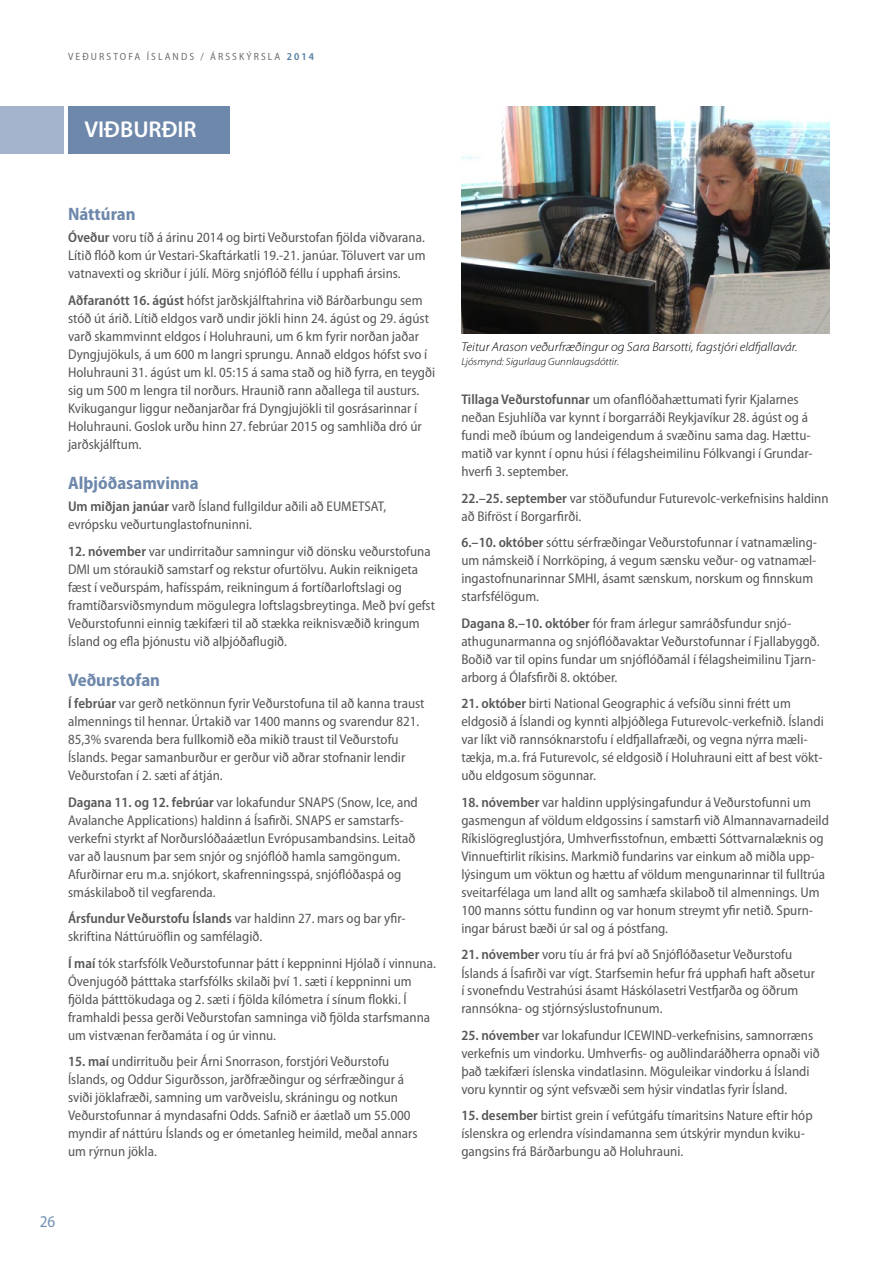
<style>
.page{position:relative;width:893px;height:1263px;background:#fff}
.page>*{position:absolute;margin:0;border:0;box-sizing:border-box;transform-origin:0 0}
.t1{font:600 22.95px "Myriad Pro";color:#fff}
.t2{font:700 semi-condensed 18px "Myriad Pro";color:#6e88ab}
.t3{font:semi-condensed 16.5px "Myriad Pro";color:#7392b3}
.t4{font:semi-condensed 14.1px/18px "Myriad Pro";color:#575756}
.t5{font:italic 300 12.75px "Myriad Pro";color:#000;scale:1.05 1}
.t6{font:italic 300 10.5px "Myriad Pro";color:#000;scale:1.05 1}
.t7{font:semi-condensed 10.5px "Myriad Pro";letter-spacing:.2em;color:#706f6f}
.s1{font-weight:600;color:#517ba1}
.s2{font-weight:600}
</style>
<div class="page">
<div style="left:0;top:106px;width:64px;height:47px;background:#a4b4cd"></div>
<div style="left:68px;top:106px;width:161px;height:47px;background:#6e88ab"></div>
<hr style="left:892px;top:106px;width:1px;height:47px;background:#a4b4cd">
<img style="left:461px;top:106px;width:368px;height:227px">
<p class="t7" style="left:68px;top:50px;width:247px">VEÐURSTOFA ÍSLANDS / ÁRSSKÝRSLA <span class="s1">2014</span></p>
<h1 class="t1" style="left:84px;top:117px;width:114px">VIÐBURÐIR</h1>
<p class="t2" style="left:68px;top:204px;width:69px">Náttúran</p>
<p class="t4" style="left:68px;top:229px;width:359px;text-align:justify"><span class="s2">Óveður</span> voru tíð á árinu 2014 og birti Veðurstofan fjölda viðvarana.<br>Lítið flóð kom úr Vestari-Skaftárkatli 19.-21. janúar. Töluvert var um vatnavexti og skriður í júlí. Mörg snjóflóð féllu í upphafi ársins.</p>
<p class="t4" style="left:68px;top:291px;width:369px"><span class="s2">Aðfaranótt 16. ágúst</span> hófst jarðskjálftahrina við Bárðarbungu sem stóð út árið. Lítið eldgos varð undir jökli hinn 24. ágúst og 29. ágúst varð skammvinnt eldgos í Holuhrauni, um 6 km fyrir norðan jaðar Dyngjujökuls, á um 600 m langri sprungu. Annað eldgos hófst svo í Holuhrauni 31. ágúst um kl. 05:15 á sama stað og hið fyrra, en teygði sig um 500 m lengra til norðurs. Hraunið rann aðallega til austurs.<br>Kvikugangur liggur neðanjarðar frá Dyngjujökli til gosrásarinnar í Holuhrauni. Goslok urðu hinn 27. febrúar 2015 og samhliða dró úr jarðskjálftum.</p>
<p class="t2" style="left:68px;top:473px;width:132px">Alþjóðasamvinna</p>
<p class="t4" style="left:68px;top:498px;width:320px"><span class="s2">Um miðjan janúar</span> varð Ísland fullgildur aðili að EUMETSAT, evrópsku veðurtunglastofnuninni.</p>
<p class="t4" style="left:68px;top:542px;width:369px"><span class="s2">12. nóvember</span> var undirritaður samningur við dönsku veðurstofuna DMI um stóraukið samstarf og rekstur ofurtölvu. Aukin reiknigeta fæst í veðurspám, hafísspám, reikningum á fortíðarloftslagi og framtíðarsviðsmyndum mögulegra loftslagsbreytinga. Með því gefst Veðurstofunni einnig tækifæri til að stækka reiknisvæðið kringum Ísland og efla þjónustu við alþjóðaflugið.</p>
<p class="t2" style="left:68px;top:670px;width:94px">Veðurstofan</p>
<p class="t4" style="left:68px;top:695px;width:358px"><span class="s2">Í febrúar</span> var gerð netkönnun fyrir Veðurstofuna til að kanna traust almennings til hennar. Úrtakið var 1400 manns og svarendur 821.<br>85,3% svarenda bera fullkomið eða mikið traust til Veðurstofu Íslands. Þegar samanburður er gerður við aðrar stofnanir lendir Veðurstofan í 2. sæti af átján.</p>
<p class="t4" style="left:68px;top:793px;width:351px"><span class="s2">Dagana 11. og 12. febrúar</span> var lokafundur SNAPS (Snow, Ice, and Avalanche Applications) haldinn á Ísafirði. SNAPS er samstarfs&shy;verkefni styrkt af Norðurslóðaáætlun Evrópusambandsins. Leitað var að lausnum þar sem snjór og snjóflóð hamla samgöngum.<br>Afurðirnar eru m.a. snjókort, skafrenningsspá, snjóflóðaspá og smáskilaboð til vegfarenda.</p>
<p class="t4" style="left:68px;top:910px;width:339px"><span class="s2">Ársfundur Veðurstofu Íslands</span> var haldinn 27. mars og bar yfir&shy;skriftina Náttúruöflin og samfélagið.</p>
<p class="t4" style="left:68px;top:954px;width:369px"><span class="s2">Í maí</span> tók starfsfólk Veðurstofunnar þátt í keppninni Hjólað í vinnuna.<br>Óvenjugóð þátttaka starfsfólks skilaði því 1. sæti í keppninni um fjölda þátttökudaga og 2. sæti í fjölda kílómetra í sínum flokki. Í framhaldi þessa gerði Veðurstofan samninga við fjölda starfsmanna um vistvænan ferðamáta í og úr vinnu.</p>
<p class="t4" style="left:68px;top:1053px;width:351px"><span class="s2">15. maí</span> undirrituðu þeir Árni Snorrason, forstjóri Veðurstofu Íslands, og Oddur Sigurðsson, jarðfræðingur og sérfræðingur á sviði jöklafræði, samning um varðveislu, skráningu og notkun Veðurstofunnar á myndasafni Odds. Safnið er áætlað um 55.000 myndir af náttúru Íslands og er ómetanleg heimild, meðal annars um rýrnun jökla.</p>
<p class="t3" style="left:40px;top:1213px;width:17px">26</p>
<p class="t5" style="left:461px;top:340px;width:322px">Teitur Arason veðurfræðingur og Sara Barsotti, fagstjóri eldfjallavár.</p>
<p class="t6" style="left:461px;top:356px;width:152px">Ljósmynd: Sigurlaug Gunnlaugsdóttir.</p>
<p class="t4" style="left:461px;top:391px;width:353px"><span class="s2">Tillaga Veðurstofunnar</span> um ofanflóðahættumati fyrir Kjalarnes neðan Esjuhlíða var kynnt í borgarráði Reykjavíkur 28. ágúst og á fundi með íbúum og landeigendum á svæðinu sama dag. Hættu&shy;matið var kynnt í opnu húsi í félagsheimilinu Fólkvangi í Grundar&shy;hverfi 3. september.</p>
<p class="t4" style="left:461px;top:489px;width:369px"><span class="s2">22.–25. september</span> var stöðufundur Futurevolc-verkefnisins haldinn að Bifröst í Borgarfirði.</p>
<p class="t4" style="left:461px;top:534px;width:357px"><span class="s2">6.–10. október</span> sóttu sérfræðingar Veðurstofunnar í vatnamæling&shy;um námskeið í Norrköping, á vegum sænsku veður- og vatnamæl&shy;ingastofnunarinnar SMHI, ásamt sænskum, norskum og finnskum starfsfélögum.</p>
<p class="t4" style="left:461px;top:614px;width:360px"><span class="s2">Dagana 8.–10. október</span> fór fram árlegur samráðsfundur snjó&shy;athugunarmanna og snjóflóðavaktar Veðurstofunnar í Fjallabyggð.<br>Boðið var til opins fundar um snjóflóðamál í félagsheimilinu Tjarn&shy;arborg á Ólafsfirði 8. október.</p>
<p class="t4" style="left:461px;top:695px;width:364px"><span class="s2">21. október</span> birti National Geographic á vefsíðu sinni frétt um eldgosið á Íslandi og kynnti alþjóðlega Futurevolc-verkefnið. Íslandi var líkt við rannsóknarstofu í eldfjallafræði, og vegna nýrra mæli&shy;tækja, m.a. frá Futurevolc, sé eldgosið í Holuhrauni eitt af best vökt&shy;uðu eldgosum sögunnar.</p>
<p class="t4" style="left:461px;top:793px;width:369px"><span class="s2">18. nóvember</span> var haldinn upplýsingafundur á Veðurstofunni um gasmengun af völdum eldgossins í samstarfi við Almannavarnadeild Ríkislögreglustjóra, Umhverfisstofnun, embætti Sóttvarnalæknis og Vinnueftirlit ríkisins. Markmið fundarins var einkum að miðla upp&shy;lýsingum um vöktun og hættu af völdum mengunarinnar til fulltrúa sveitarfélaga um land allt og samhæfa skilaboð til almennings. Um 100 manns sóttu fundinn og var honum streymt yfir netið. Spurn&shy;ingar bárust bæði úr sal og á póstfang.</p>
<p class="t4" style="left:461px;top:946px;width:355px"><span class="s2">21. nóvember</span> voru tíu ár frá því að Snjóflóðasetur Veðurstofu Íslands á Ísafirði var vígt. Starfsemin hefur frá upphafi haft aðsetur í svonefndu Vestrahúsi ásamt Háskólasetri Vestfjarða og öðrum rannsókna- og stjórnsýslustofnunum.</p>
<p class="t4" style="left:461px;top:1026px;width:360px"><span class="s2">25. nóvember</span> var lokafundur ICEWIND-verkefnisins, samnorræns verkefnis um vindorku. Umhverfis- og auðlindaráðherra opnaði við það tækifæri íslenska vindatlasinn. Möguleikar vindorku á Íslandi voru kynntir og sýnt vefsvæði sem hýsir vindatlas fyrir Ísland.</p>
<p class="t4" style="left:461px;top:1107px;width:353px"><span class="s2">15. desember</span> birtist grein í vefútgáfu tímaritsins Nature eftir hóp íslenskra og erlendra vísindamanna sem útskýrir myndun kviku&shy;gangsins frá Bárðarbungu að Holuhrauni.</p>
</div>
